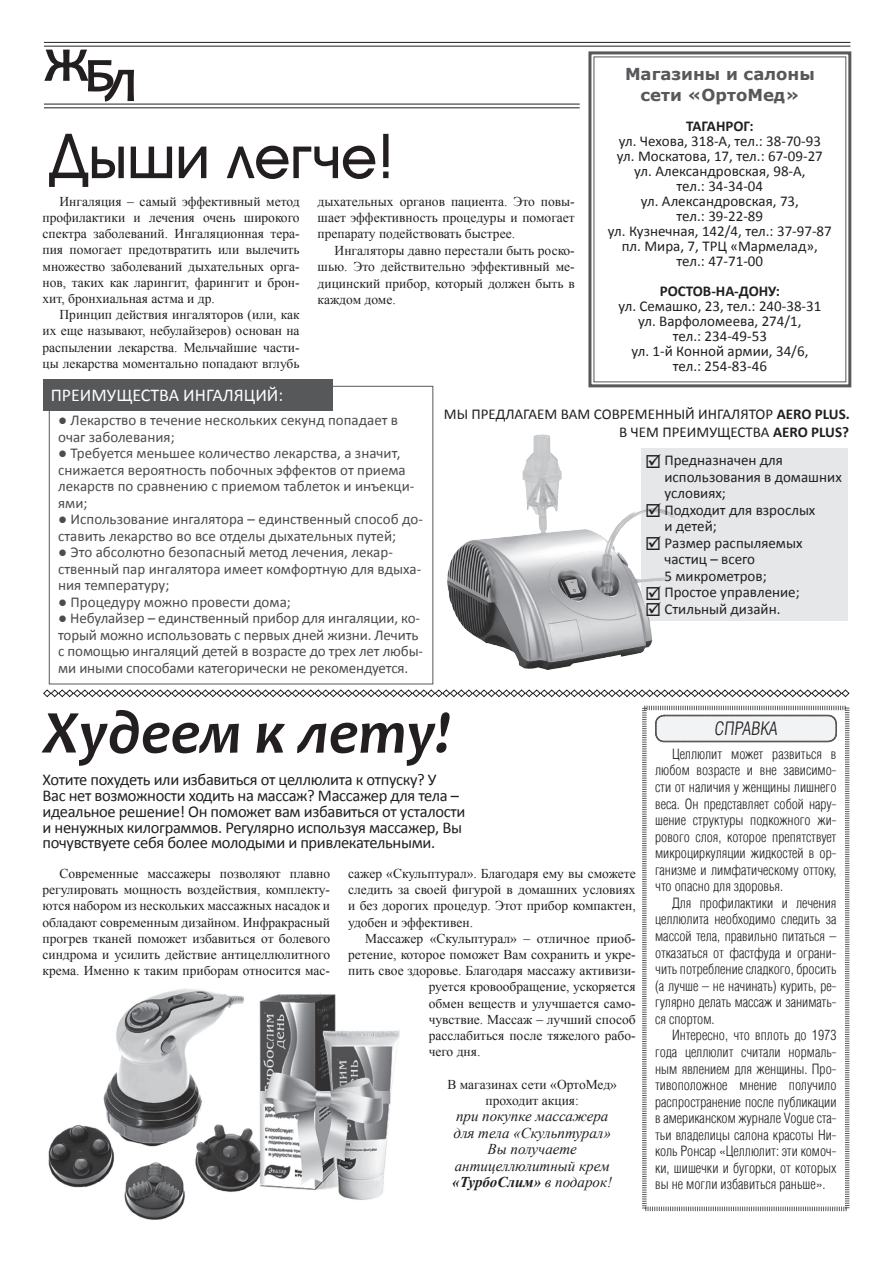
<style>
.page{position:relative;width:893px;height:1263px;background:#fff}
.page>*{position:absolute;margin:0;border:0;box-sizing:border-box;transform-origin:0 0}
.текст{font:italic 700 61.5px "Candara";color:#231f20}
.текст-2{font:18px "Calibri";color:#fff}
.текст-3{font:18px "AG Letterica Cond L";color:#231f20}
.текст-4{font:16.5px/15.8px "Calibri";letter-spacing:-.02em;color:#231f20}
.текст-5{font:700 16.5px/21px "Verdana";color:#57585a;text-align:center}
.текст-6{font:15px/16.5px "Calibri";color:#4b4c4d}
.текст-7{font:15px "Calibri";color:#231f20}
.текст-8{font:italic 15px/16.5px "Times New Roman";color:#231f20;text-align:center}
.текст-9{font:700 15px "Calibri";color:#231f20}
.текст-10{font:13.8px/16.5px "AG Letterica Cond L";color:#231f20;text-align:justify}
.текст-11{font:13.5px/16.2px "Times New Roman";color:#231f20;text-align:justify}
.подзаголовок{font:13.5px/16.2px "Times New Roman";color:#231f20;text-align:justify}
.s1{font-weight:700}
</style>
<div class="page">
<div style="left:641px;top:449px;width:207px;height:172px;background:#e6e7e9"></div>
<div style="left:43px;top:379px;width:289px;height:32px;background:#57585a"></div>
<img style="left:48px;top:988px;width:352px;height:232px">
<svg style="left:44px;top:49px;width:90px;height:53px"></svg>
<hr style="left:44px;top:104px;width:536px;height:1px;background:#231f20">
<hr style="left:44px;top:107px;width:536px;height:1px;background:#231f20">
<hr style="left:44px;top:42px;width:806px;height:1px;background:#231f20">
<hr style="left:44px;top:46px;width:806px;height:1px;background:#231f20">
<svg style="left:43px;top:689px;width:807px;height:8px"></svg>
<svg style="left:49px;top:134px;width:339px;height:53px"></svg>
<img style="left:433px;top:425px;width:257px;height:259px">
<svg style="left:642px;top:705px;width:208px;height:507px"></svg>
<svg style="left:588px;top:51px;width:264px;height:337px"></svg>
<svg style="left:655px;top:714px;width:182px;height:28px"></svg>
<svg style="left:647px;top:454px;width:14px;height:14px"></svg>
<svg style="left:647px;top:503px;width:14px;height:14px"></svg>
<svg style="left:647px;top:536px;width:14px;height:14px"></svg>
<svg style="left:647px;top:586px;width:14px;height:30px"></svg>
<p class="подзаголовок" style="left:43px;top:193px;width:259px;text-indent:17px">Ингаляция – самый эффективный метод профилактики и лечения очень широкого спектра заболеваний. Ингаляционная тера&shy;пия помогает предотвратить или вылечить множество заболеваний дыхательных орга&shy;нов, таких как ларингит, фарингит и брон&shy;хит, бронхиальная астма и др.</p>
<p class="подзаголовок" style="left:43px;top:306px;width:259px;text-indent:17px">Принцип действия ингаляторов (или, как их еще называют, небулайзеров) основан на распылении лекарства. Мельчайшие части&shy;цы лекарства моментально попадают вглубь</p>
<p class="текст-2" style="left:51px;top:383px;width:234px">ПРЕИМУЩЕСТВА ИНГАЛЯЦИЙ:</p>
<p class="подзаголовок" style="left:318px;top:193px;width:259px">дыхательных органов пациента. Это повы&shy;шает эффективность процедуры и помогает препарату подействовать быстрее.</p>
<p class="текст-11" style="left:318px;top:242px;width:259px;text-indent:17px">Ингаляторы давно перестали быть роско&shy;шью. Это действительно эффективный ме&shy;дицинский прибор, который должен быть в каждом доме.</p>
<p class="текст-5" style="left:625px;top:63px;width:191px">Магазины и салоны сети «ОртоМед»</p>
<p class="текст-9" style="left:686px;top:117px;width:69px">ТАГАНРОГ:</p>
<p class="текст-7" style="left:619px;top:132px;width:204px">ул. Чехова, 318-А, тел.: 38-70-93</p>
<p class="текст-7" style="left:617px;top:147px;width:208px">ул. Москатова, 17, тел.: 67-09-27</p>
<p class="текст-7" style="left:634px;top:162px;width:173px">ул. Александровская, 98-А,</p>
<p class="текст-7" style="left:677px;top:177px;width:88px">тел.: 34-34-04</p>
<p class="текст-7" style="left:641px;top:192px;width:160px">ул. Александровская, 73,</p>
<p class="текст-7" style="left:677px;top:207px;width:88px">тел.: 39-22-89</p>
<p class="текст-7" style="left:608px;top:222px;width:225px">ул. Кузнечная, 142/4, тел.: 37-97-87</p>
<p class="текст-7" style="left:622px;top:237px;width:198px">пл. Мира, 7, ТРЦ «Мармелад»,</p>
<p class="текст-7" style="left:677px;top:252px;width:88px">тел.: 47-71-00</p>
<p class="текст-9" style="left:660px;top:282px;width:122px">РОСТОВ-НА-ДОНУ:</p>
<p class="текст-7" style="left:618px;top:297px;width:205px">ул. Семашко, 23, тел.: 240-38-31</p>
<p class="текст-7" style="left:638px;top:312px;width:165px">ул. Варфоломеева, 274/1,</p>
<p class="текст-7" style="left:673px;top:327px;width:96px">тел.: 234-49-53</p>
<p class="текст-7" style="left:631px;top:342px;width:179px">ул. 1-й Конной армии, 34/6,</p>
<p class="текст-7" style="left:673px;top:357px;width:96px">тел.: 254-83-46</p>
<p class="текст-6" style="left:58px;top:412px;width:341px">● Лекарство в течение нескольких секунд попадает в очаг заболевания;</p>
<p class="текст-6" style="left:58px;top:445px;width:358px">● Требуется меньшее количество лекарства, а значит, снижается вероятность побочных эффектов от приема лекарств по сравнению с приемом таблеток и инъекци&shy;ями;</p>
<p class="текст-6" style="left:58px;top:511px;width:366px">● Использование ингалятора – единственный способ до&shy;ставить лекарство во все отделы дыхательных путей;</p>
<p class="текст-6" style="left:58px;top:544px;width:365px">● Это абсолютно безопасный метод лечения, лекар&shy;ственный пар ингалятора имеет комфортную для вдыха&shy;ния температуру;</p>
<p class="текст-6" style="left:58px;top:593px;width:234px">● Процедуру можно провести дома;</p>
<p class="текст-6" style="left:58px;top:610px;width:367px">● Небулайзер – единственный прибор для ингаляции, ко&shy;торый можно использовать с первых дней жизни. Лечить с помощью ингаляций детей в возрасте до трех лет любы&shy;ми иными способами категорически не рекомендуется.</p>
<p class="текст-7" style="left:444px;top:405px;width:407px">МЫ ПРЕДЛАГАЕМ ВАМ СОВРЕМЕННЫЙ ИНГАЛЯТОР <span class="s1">AERO PLUS.</span></p>
<p class="текст-7" style="left:619px;top:422px;width:231px">В ЧЕМ ПРЕИМУЩЕСТВА <span class="s1">AERO PLUS?</span></p>
<p class="текст-7" style="left:664px;top:451px;width:120px">Предназначен для</p>
<p class="текст-7" style="left:664px;top:467px;width:179px">использования в домашних</p>
<p class="текст-7" style="left:664px;top:484px;width:63px">условиях;</p>
<p class="текст-7" style="left:664px;top:500px;width:153px">Подходит для взрослых</p>
<p class="текст-7" style="left:664px;top:517px;width:54px">и детей;</p>
<p class="текст-7" style="left:664px;top:533px;width:140px">Размер распыляемых</p>
<p class="текст-7" style="left:664px;top:550px;width:92px">частиц – всего</p>
<p class="текст-7" style="left:664px;top:566px;width:104px">5 микрометров;</p>
<p class="текст-7" style="left:664px;top:583px;width:137px">Простое управление;</p>
<p class="текст-7" style="left:664px;top:599px;width:118px">Стильный дизайн.</p>
<p class="текст" style="left:43px;top:694px;width:409px">Худеем к лету!</p>
<p class="текст-4" style="left:43px;top:772px;width:424px">Хотите похудеть или избавиться от целлюлита к отпуску? У<br>Вас нет возможности ходить на массаж? Массажер для тела – идеальное решение! Он поможет вам избавиться от усталости и ненужных килограммов. Регулярно используя массажер, Вы почувствуете себя более молодыми и привлекательными.</p>
<p class="текст-11" style="left:43px;top:865px;width:289px;text-indent:17px">Современные массажеры позволяют плавно регулировать мощность воздействия, комплекту&shy;ются набором из нескольких массажных насадок и обладают современным дизайном. Инфракрасный прогрев тканей поможет избавиться от болевого синдрома и усилить действие антицеллюлитного крема. Именно к таким приборам относится мас-</p>
<p class="текст-11" style="left:348px;top:865px;width:289px">сажер «Скульптурал». Благодаря ему вы сможете следить за своей фигурой в домашних условиях и без дорогих процедур. Этот прибор компактен, удобен и эффективен.</p>
<p class="текст-11" style="left:365px;top:930px;width:272px">Массажер «Скульптурал» – отличное приоб-</p>
<p class="текст-11" style="left:348px;top:946px;width:289px">ретение, которое поможет Вам сохранить и укре-</p>
<p class="текст-11" style="left:348px;top:962px;width:289px">пить свое здоровье. Благодаря массажу активизи-</p>
<p class="текст-11" style="left:429px;top:978px;width:209px">руется кровообращение, ускоряется</p>
<p class="текст-11" style="left:429px;top:995px;width:209px">обмен веществ и улучшается само-</p>
<p class="текст-11" style="left:429px;top:1011px;width:209px">чувствие. Массаж – лучший способ</p>
<p class="текст-11" style="left:429px;top:1027px;width:209px">расслабиться после тяжелого рабо-</p>
<p class="текст-11" style="left:429px;top:1043px;width:53px">чего дня.</p>
<p class="текст-11" style="left:447px;top:1076px;width:171px;text-align:center">В магазинах сети «ОртоМед» проходит акция:</p>
<p class="текст-8" style="left:456px;top:1108px;width:154px">при покупке массажера</p>
<p class="текст-8" style="left:453px;top:1124px;width:159px">для тела «Скульптурал»</p>
<p class="текст-8" style="left:452px;top:1141px;width:161px">Вы получаете антицеллюлитный крем <span class="s1">«ТурбоСлим»</span> в подарок!</p>
<p class="текст-3" style="left:714px;top:718px;width:67px">СПРАВКА</p>
<p class="текст-10" style="left:655px;top:745px;width:183px;text-indent:17px">Целлюлит может развиться в любом возрасте и вне зависимо&shy;сти от наличия у женщины лишнего веса. Он представляет собой нару&shy;шение структуры подкожного жи&shy;рового слоя, которое препятствует микроциркуляции жидкостей в ор&shy;ганизме и лимфатическому оттоку, что опасно для здоровья.</p>
<p class="текст-10" style="left:655px;top:894px;width:183px;text-indent:17px">Для профилактики и лечения целлюлита необходимо следить за массой тела, правильно питаться – отказаться от фастфуда и ограни&shy;чить потребление сладкого, бросить (а лучше – не начинать) курить, ре&shy;гулярно делать массаж и занимать&shy;ся спортом.</p>
<p class="текст-10" style="left:655px;top:1027px;width:183px;text-indent:17px">Интересно, что вплоть до 1973 года целлюлит считали нормаль&shy;ным явлением для женщины. Про&shy;тивоположное мнение получило распространение после публикации в американском журнале Vogue ста&shy;тьи владелицы салона красоты Ни&shy;коль Ронсар «Целлюлит: эти комоч&shy;ки, шишечки и бугорки, от которых вы не могли избавиться раньше».</p>
</div>
